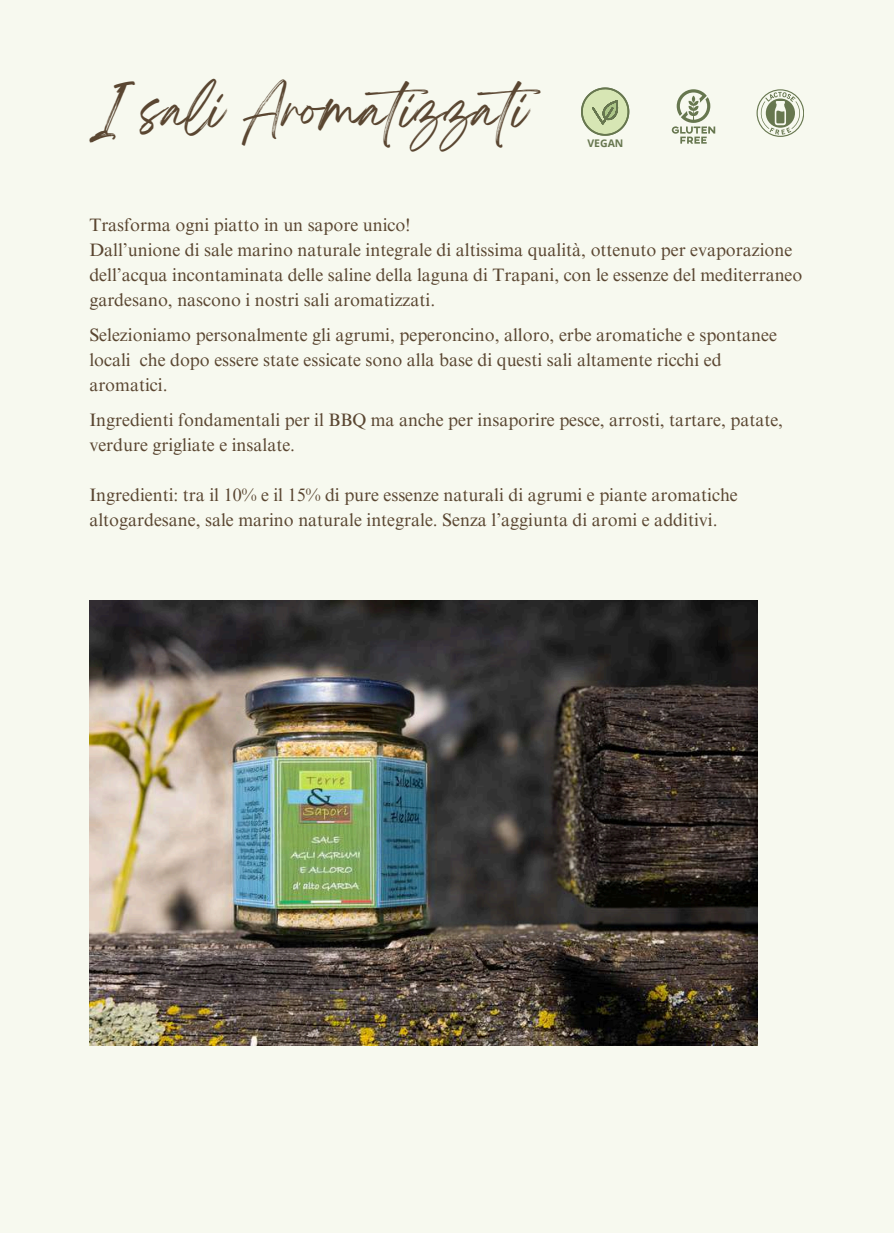
<style>
.page{position:relative;width:894px;height:1233px;background:#fff}
.page>*{position:absolute;margin:0;border:0;box-sizing:border-box;transform-origin:0 0}
.t1{font:45px "Breathing";color:#5a4631}
.t2{font:18px/25px "Times NRMT Pro";color:#5a4631}
.t3{font:700 10.5px "Open Sans";color:#67774f}
</style>
<div class="page">
<div style="left:0;top:0;width:893px;height:1233px;background:#f7f9ef"></div>
<svg style="left:671px;top:89px;width:44px;height:54px"></svg>
<svg style="left:756px;top:89px;width:47px;height:48px"></svg>
<svg style="left:581px;top:88px;width:48px;height:48px"></svg>
<img style="left:89px;top:601px;width:667px;height:444px">
<h1 class="t1" style="left:89px;top:96px;width:473px">I sali Aromatizzati</h1>
<p class="t3" style="left:587px;top:136px;width:38px">VEGAN</p>
<p class="t2" style="left:89px;top:214px;width:714px">Trasforma ogni piatto in un sapore unico!<br>Dall’unione di sale marino naturale integrale di altissima qualità, ottenuto per evaporazione dell’acqua incontaminata delle saline della laguna di Trapani, con le essenze del mediterraneo gardesano, nascono i nostri sali aromatizzati.</p>
<p class="t2" style="left:89px;top:324px;width:688px">Selezioniamo personalmente gli agrumi, peperoncino, alloro, erbe aromatiche e spontanee locali che dopo essere state essicate sono alla base di questi sali altamente ricchi ed aromatici.</p>
<p class="t2" style="left:89px;top:409px;width:695px">Ingredienti fondamentali per il BBQ ma anche per insaporire pesce, arrosti, tartare, patate, verdure grigliate e insalate.</p>
<p class="t2" style="left:89px;top:484px;width:649px">Ingredienti: tra il 10% e il 15% di pure essenze naturali di agrumi e piante aromatiche altogardesane, sale marino naturale integrale. Senza l’aggiunta di aromi e additivi.</p>
</div>
